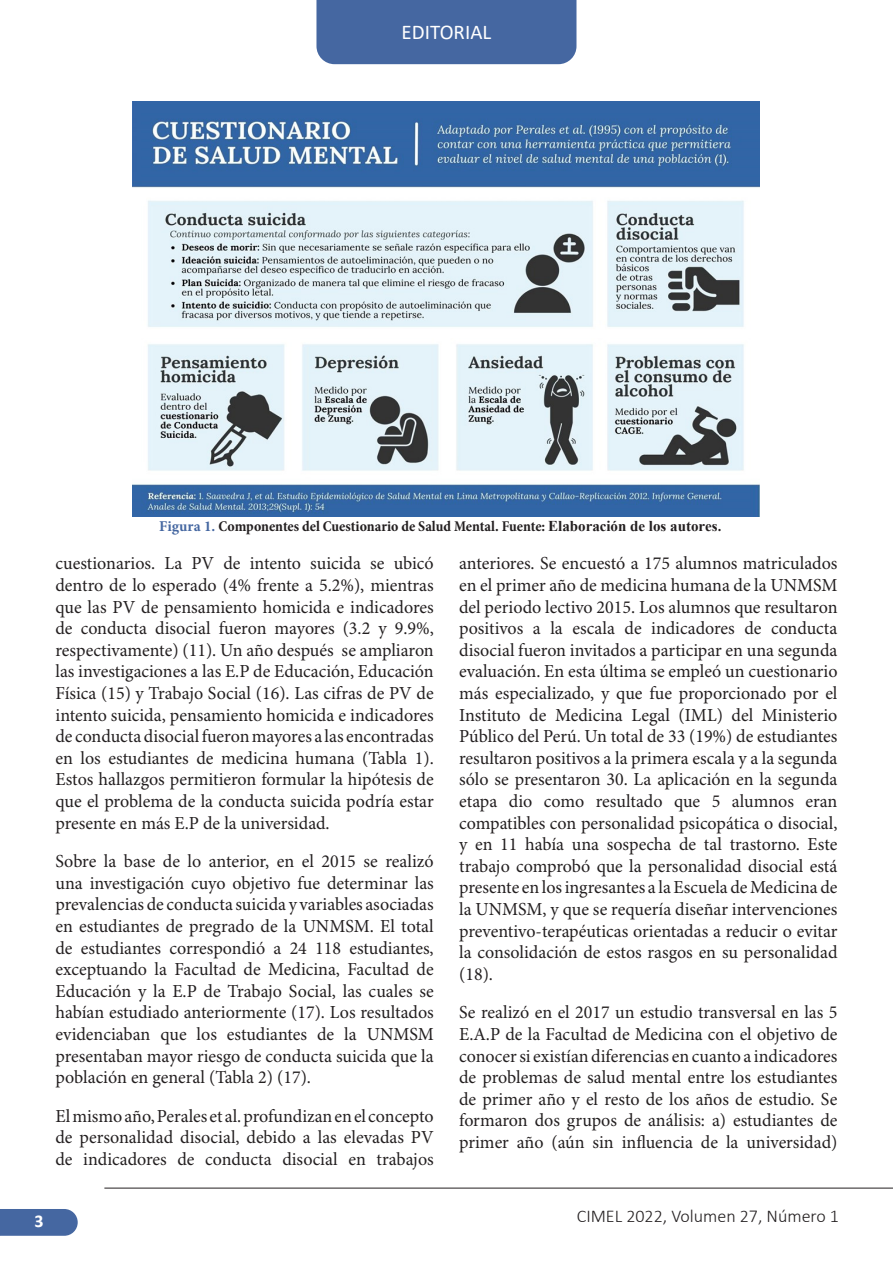
<style>
.page{position:relative;width:893px;height:1263px;background:#fff}
.page>*{position:absolute;margin:0;border:0;box-sizing:border-box;transform-origin:0 0}
.t1{font:21px "Calibri";color:#fff}
.t2{font:18.3px/21.6px "Minion Pro";color:#231f20;text-align:justify}
.t3{font:300 18px "Calibri";color:#231f20}
.t4{font:700 18px "Calibri";color:#fff}
.t5{font:700 condensed 15px "Minion Pro";color:#231f20}
.s1{font-stretch:normal;color:#4567a1}
.s2{font-family:"Times New Roman";font-stretch:normal}
</style>
<div class="page">
<svg style="left:0;top:1209px;width:78px;height:27px;background:#4d6ea5"></svg>
<hr style="left:104px;top:1188px;width:789px;height:1px;background:#231f20">
<div style="left:316px;top:0;width:260px;height:64px;background:#4567a1"></div>
<img style="left:133px;top:102px;width:626px;height:414px">
<p class="t1" style="left:402px;top:18px;width:91px">EDITORIAL</p>
<p class="t5" style="left:159px;top:516px;width:564px"><span class="s1">Figura 1.</span> Componentes del Cuestionario de Salud Mental. Fuente: <span class="s2">Elaboración de los autores</span>.</p>
<p class="t2" style="left:56px;top:553px;width:380px">cuestionarios. La PV de intento suicida se ubicó dentro de lo esperado (4% frente a 5.2%), mientras que las PV de pensamiento homicida e indicadores de conducta disocial fueron mayores (3.2 y 9.9%, respectivamente) (11). Un año después se ampliaron las investigaciones a las E.P de Educación, Educación Física (15) y Trabajo Social (16). Las cifras de PV de intento suicida, pensamiento homicida e indicadores de conducta disocial fueron mayores a las encontradas en los estudiantes de medicina humana (Tabla 1).<br>Estos hallazgos permitieron formular la hipótesis de que el problema de la conducta suicida podría estar presente en más E.P de la universidad.</p>
<p class="t2" style="left:56px;top:851px;width:380px">Sobre la base de lo anterior, en el 2015 se realizó una investigación cuyo objetivo fue determinar las prevalencias de conducta suicida y variables asociadas en estudiantes de pregrado de la UNMSM. El total de estudiantes correspondió a 24 118 estudiantes, exceptuando la Facultad de Medicina, Facultad de Educación y la E.P de Trabajo Social, las cuales se habían estudiado anteriormente (17). Los resultados evidenciaban que los estudiantes de la UNMSM presentaban mayor riesgo de conducta suicida que la población en general (Tabla 2) (17).</p>
<p class="t2" style="left:56px;top:1106px;width:380px">El mismo año, Perales et al. profundizan en el concepto de personalidad disocial, debido a las elevadas PV de indicadores de conducta disocial en trabajos</p>
<p class="t2" style="left:459px;top:553px;width:380px">anteriores. Se encuestó a 175 alumnos matriculados en el primer año de medicina humana de la UNMSM del periodo lectivo 2015. Los alumnos que resultaron positivos a la escala de indicadores de conducta disocial fueron invitados a participar en una segunda evaluación. En esta última se empleó un cuestionario más especializado, y que fue proporcionado por el Instituto de Medicina Legal (IML) del Ministerio Público del Perú. Un total de 33 (19%) de estudiantes resultaron positivos a la primera escala y a la segunda sólo se presentaron 30. La aplicación en la segunda etapa dio como resultado que 5 alumnos eran compatibles con personalidad psicopática o disocial, y en 11 había una sospecha de tal trastorno. Este trabajo comprobó que la personalidad disocial está presente en los ingresantes a la Escuela de Medicina de la UNMSM, y que se requería diseñar intervenciones preventivo-terapéuticas orientadas a reducir o evitar la consolidación de estos rasgos en su personalidad (18).</p>
<p class="t2" style="left:459px;top:1002px;width:380px">Se realizó en el 2017 un estudio transversal en las 5<br>E.A.P de la Facultad de Medicina con el objetivo de conocer si existían diferencias en cuanto a indicadores de problemas de salud mental entre los estudiantes de primer año y el resto de los años de estudio. Se formaron dos grupos de análisis: a) estudiantes de primer año (aún sin influencia de la universidad)</p>
<p class="t4" style="left:34px;top:1208px;width:11px">3</p>
<p class="t3" style="left:577px;top:1205px;width:264px">CIMEL 2022, Volumen 27, Número 1</p>
</div>
